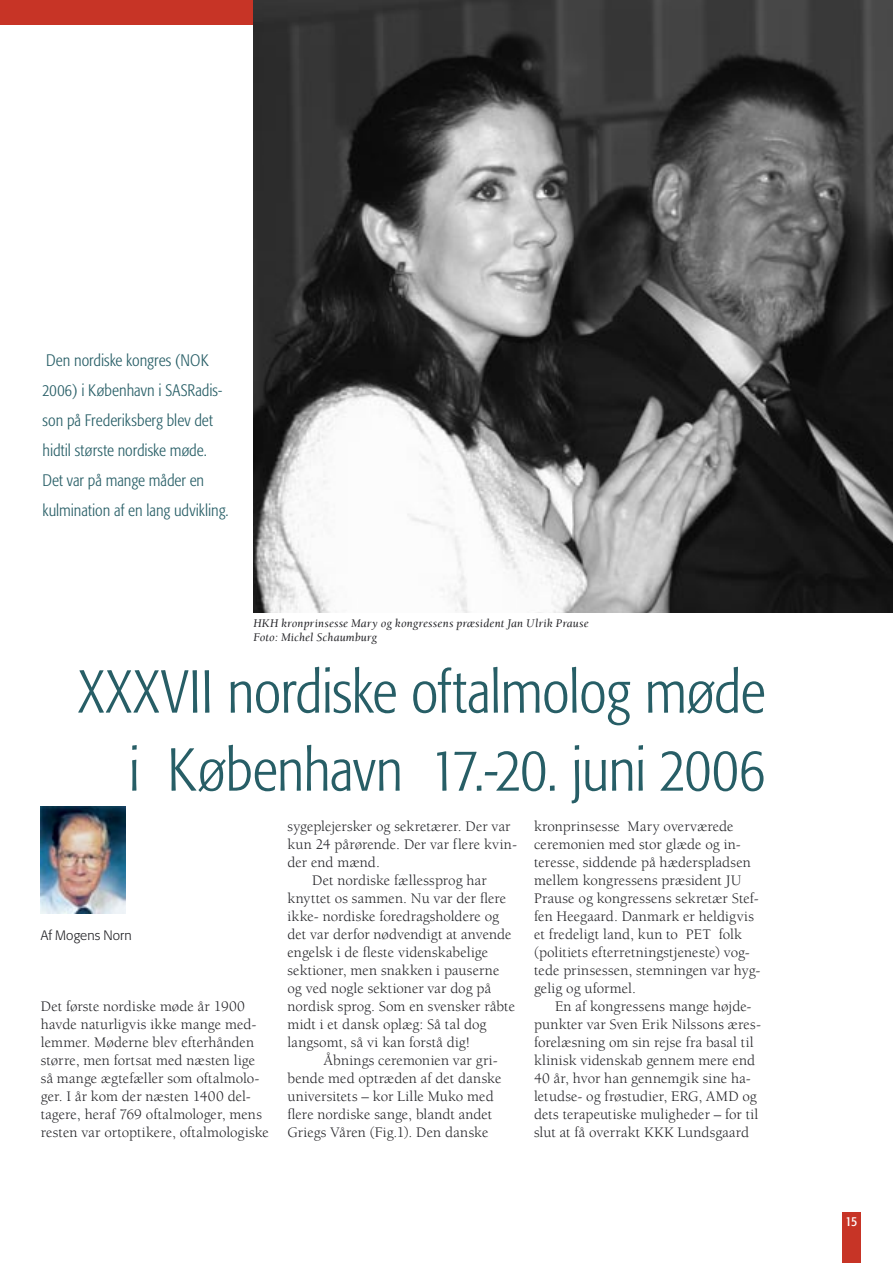
<style>
.page{position:relative;width:893px;height:1263px;background:#fff}
.page>*{position:absolute;margin:0;border:0;box-sizing:border-box;transform-origin:0 0}
.t1{font:300 condensed 60px "Formata";letter-spacing:-.015em;color:#275e66}
.Manchet{font:300 condensed 16.5px/30px "Formata";color:#275e66}
.Brødtekst{font:15px/18px "Berkeley";letter-spacing:.005em;color:#212125}
.Første{font:15px/18px "Berkeley";letter-spacing:.005em;color:#212125}
.Af{font:300 13.5px "Formata";letter-spacing:.01em;color:#212125}
.t2{font:condensed 13.5px "Formata";color:#fff}
.billedtekst{font:italic 12px "Berkeley";letter-spacing:.015em;color:#212125}
</style>
<div class="page">
<div style="left:842px;top:1212px;width:19px;height:51px;background:#c73426"></div>
<div style="left:0;top:0;width:457px;height:25px;background:#c73426"></div>
<img style="left:41px;top:806px;width:85px;height:107px">
<img style="left:253px;top:0;width:640px;height:612px">
<p class="Manchet" style="left:43px;top:345px;width:188px">Den nordiske kongres (NOK<br>2006) i København i SASRadis&shy;son på Frederiksberg blev det hidtil største nordiske møde.<br>Det var på mange måder en kulmination af en lang udvikling.</p>
<p class="billedtekst" style="left:253px;top:617px;width:337px">HKH kronprinsesse Mary og kongressens præsident Jan Ulrik Prause</p>
<p class="billedtekst" style="left:253px;top:631px;width:125px">Foto: Michel Schaumburg</p>
<p class="t1" style="left:79px;top:657px;width:688px">XXXVII nordiske oftalmolog møde</p>
<p class="t1" style="left:129px;top:735px;width:638px">i København 17.-20. juni 2006</p>
<p class="Af" style="left:41px;top:927px;width:92px">Af Mogens Norn</p>
<p class="Første" style="left:41px;top:998px;width:230px">Det første nordiske møde år 1900 havde naturligvis ikke mange med&shy;lemmer. Møderne blev efterhånden større, men fortsat med næsten lige så mange ægtefæller som oftalmolo&shy;ger. I år kom der næsten 1400 del&shy;tagere, heraf 769 oftalmologer, mens resten var ortoptikere, oftalmologiske</p>
<p class="Første" style="left:287px;top:818px;width:231px">sygeplejersker og sekretærer. Der var kun 24 pårørende. Der var flere kvin&shy;der end mænd.</p>
<p class="Brødtekst" style="left:287px;top:872px;width:229px;text-indent:25px">Det nordiske fællessprog har knyttet os sammen. Nu var der flere ikke- nordiske foredragsholdere og det var derfor nødvendigt at anvende engelsk i de fleste videnskabelige sektioner, men snakken i pauserne og ved nogle sektioner var dog på nordisk sprog. Som en svensker råbte midt i et dansk oplæg: Så tal dog langsomt, så vi kan forstå dig!</p>
<p class="Brødtekst" style="left:287px;top:1052px;width:216px;text-indent:36px">Åbnings ceremonien var gri&shy;bende med optræden af det danske universitets – kor Lille Muko med flere nordiske sange, blandt andet<br>Griegs Våren (Fig.1). Den danske</p>
<p class="Brødtekst" style="left:534px;top:818px;width:228px">kronprinsesse Mary overværede ceremonien med stor glæde og in&shy;teresse, siddende på hæderspladsen mellem kongressens præsident JU Prause og kongressens sekretær Stef&shy;fen Heegaard. Danmark er heldigvis et fredeligt land, kun to PET folk (politiets efterretningstjeneste) vog&shy;tede prinsessen, stemningen var hyg&shy;gelig og uformel.</p>
<p class="Brødtekst" style="left:534px;top:998px;width:228px;text-indent:21px">En af kongressens mange højde&shy;punkter var Sven Erik Nilssons æres&shy;forelæsning om sin rejse fra basal til klinisk videnskab gennem mere end 40 år, hvor han gennemgik sine ha&shy;letudse- og frøstudier, ERG, AMD og dets terapeutiske muligheder – for til slut at få overrakt KKK Lundsgaard</p>
<p class="t2" style="left:845px;top:1213px;width:13px">15</p>
</div>
